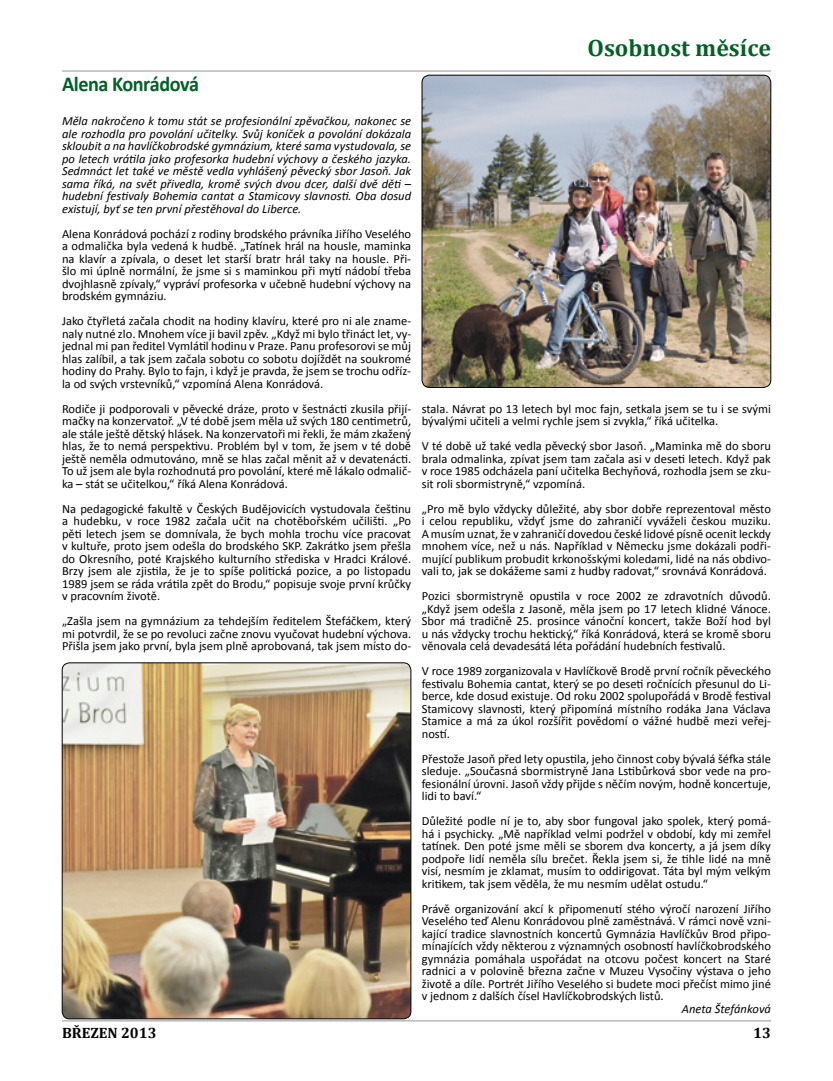
<style>
.page{position:relative;width:833px;height:1081px;background:#fff}
.page>*{position:absolute;margin:0;border:0;box-sizing:border-box;transform-origin:0 0}
.t1{font:700 23.75px "Cambria";color:#006225}
.t2{font:700 21.25px "Calibri";letter-spacing:-.025em;color:#006225;scale:.95 1}
.t3{font:700 15px "Cambria";color:#000}
.t4{font:12.5px/12.5px "Calibri";color:#000;text-align:justify}
.t5{font:italic 12.5px/12.5px "Calibri";color:#000;text-align:justify}
</style>
<div class="page">
<hr style="left:62px;top:71px;width:709px;height:1px;background:#939598">
<hr style="left:62px;top:1020px;width:709px;height:1px;background:#939598">
<img style="left:422px;top:75px;width:349px;height:312px">
<div style="left:422px;top:75px;width:349px;height:312px;border:1px solid #000;border-radius:8px"></div>
<img style="left:62px;top:663px;width:349px;height:356px">
<div style="left:62px;top:662px;width:349px;height:357px;border:1px solid #000;border-radius:8px"></div>
<h2 class="t2" style="left:62px;top:71px;width:146px">Alena Konrádová</h2>
<p class="t5" style="left:62px;top:114px;width:351px">Měla nakročeno k tomu stát se profesionální zpěvačkou, nakonec se ale rozhodla pro povolání učitelky. Svůj koníček a povolání dokázala skloubit a na havlíčkobrodské gymnázium, které sama vystudovala, se po letech vrátila jako profesorka hudební výchovy a českého jazyka.<br>Sedmnáct let také ve městě vedla vyhlášený pěvecký sbor Jasoň. Jak sama říká, na svět přivedla, kromě svých dvou dcer, další dvě děti – hudební festivaly Bohemia cantat a Stamicovy slavnosti. Oba dosud existují, byť se ten první přestěhoval do Liberce.</p>
<p class="t4" style="left:62px;top:227px;width:351px">Alena Konrádová pochází z rodiny brodského právníka Jiřího Veselého a odmalička byla vedená k hudbě. „Tatínek hrál na housle, maminka na klavír a zpívala, o deset let starší bratr hrál taky na housle. Při&shy;šlo mi úplně normální, že jsme si s maminkou při mytí nádobí třeba dvojhlasně zpívaly,“ vypráví profesorka v učebně hudební výchovy na brodském gymnáziu.</p>
<p class="t4" style="left:62px;top:314px;width:351px">Jako čtyřletá začala chodit na hodiny klavíru, které pro ni ale zname&shy;naly nutné zlo. Mnohem více ji bavil zpěv. „Když mi bylo třináct let, vy&shy;jednal mi pan ředitel Vymlátil hodinu v Praze. Panu profesorovi se můj hlas zalíbil, a tak jsem začala sobotu co sobotu dojíždět na soukromé hodiny do Prahy. Bylo to fajn, i když je pravda, že jsem se trochu odříz&shy;la od svých vrstevníků,“ vzpomíná Alena Konrádová.</p>
<p class="t4" style="left:62px;top:402px;width:351px">Rodiče ji podporovali v pěvecké dráze, proto v šestnácti zkusila přijí&shy;mačky na konzervatoř. „V té době jsem měla už svých 180 centimetrů, ale stále ještě dětský hlásek. Na konzervatoři mi řekli, že mám zkažený hlas, že to nemá perspektivu. Problém byl v tom, že jsem v té době ještě neměla odmutováno, mně se hlas začal měnit až v devatenácti.<br>To už jsem ale byla rozhodnutá pro povolání, které mě lákalo odmalič&shy;ka – stát se učitelkou,“ říká Alena Konrádová.</p>
<p class="t4" style="left:62px;top:502px;width:351px">Na pedagogické fakultě v Českých Budějovicích vystudovala češtinu a hudebku, v roce 1982 začala učit na chotěbořském učilišti. „Po pěti letech jsem se domnívala, že bych mohla trochu více pracovat v kultuře, proto jsem odešla do brodského SKP. Zakrátko jsem přešla do Okresního, poté Krajského kulturního střediska v Hradci Králové.<br>Brzy jsem ale zjistila, že je to spíše politická pozice, a po listopadu 1989 jsem se ráda vrátila zpět do Brodu,“ popisuje svoje první krůčky v pracovním životě.</p>
<p class="t4" style="left:62px;top:614px;width:351px">„Zašla jsem na gymnázium za tehdejším ředitelem Štefáčkem, který mi potvrdil, že se po revoluci začne znovu vyučovat hudební výchova.<br>Přišla jsem jako první, byla jsem plně aprobovaná, tak jsem místo do-</p>
<h1 class="t1" style="left:587px;top:33px;width:185px">Osobnost měsíce</h1>
<p class="t4" style="left:422px;top:402px;width:350px">stala. Návrat po 13 letech byl moc fajn, setkala jsem se tu i se svými bývalými učiteli a velmi rychle jsem si zvykla,“ říká učitelka.</p>
<p class="t4" style="left:422px;top:439px;width:351px">V té době už také vedla pěvecký sbor Jasoň. „Maminka mě do sboru brala odmalinka, zpívat jsem tam začala asi v deseti letech. Když pak v roce 1985 odcházela paní učitelka Bechyňová, rozhodla jsem se zku&shy;sit roli sbormistryně,“ vzpomíná.</p>
<p class="t4" style="left:422px;top:502px;width:351px">„Pro mě bylo vždycky důležité, aby sbor dobře reprezentoval město i celou republiku, vždyť jsme do zahraničí vyváželi českou muziku.<br>A musím uznat, že v zahraničí dovedou české lidové písně ocenit leckdy mnohem více, než u nás. Například v Německu jsme dokázali podři&shy;mující publikum probudit krkonošskými koledami, lidé na nás obdivo&shy;vali to, jak se dokážeme sami z hudby radovat,“ srovnává Konrádová.</p>
<p class="t4" style="left:422px;top:589px;width:350px">Pozici sbormistryně opustila v roce 2002 ze zdravotních důvodů. „Když jsem odešla z Jasoně, měla jsem po 17 letech klidné Vánoce.<br>Sbor má tradičně 25. prosince vánoční koncert, takže Boží hod byl u nás vždycky trochu hektický,“ říká Konrádová, která se kromě sboru věnovala celá devadesátá léta pořádání hudebních festivalů.</p>
<p class="t4" style="left:422px;top:664px;width:351px">V roce 1989 zorganizovala v Havlíčkově Brodě první ročník pěveckého festivalu Bohemia cantat, který se po deseti ročnících přesunul do Li&shy;berce, kde dosud existuje. Od roku 2002 spolupořádá v Brodě festival Stamicovy slavnosti, který připomíná místního rodáka Jana Václava Stamice a má za úkol rozšířit povědomí o vážné hudbě mezi veřej&shy;ností.</p>
<p class="t4" style="left:422px;top:752px;width:351px">Přestože Jasoň před lety opustila, jeho činnost coby bývalá šéfka stále sleduje. „Současná sbormistryně Jana Lstibůrková sbor vede na pro&shy;fesionální úrovni. Jasoň vždy přijde s něčím novým, hodně koncertuje, lidi to baví.“</p>
<p class="t4" style="left:422px;top:814px;width:351px">Důležité podle ní je to, aby sbor fungoval jako spolek, který pomá&shy;há i psychicky. „Mě například velmi podržel v období, kdy mi zemřel tatínek. Den poté jsme měli se sborem dva koncerty, a já jsem díky podpoře lidí neměla sílu brečet. Řekla jsem si, že tihle lidé na mně visí, nesmím je zklamat, musím to oddirigovat. Táta byl mým velkým kritikem, tak jsem věděla, že mu nesmím udělat ostudu.“</p>
<p class="t4" style="left:422px;top:902px;width:351px">Právě organizování akcí k připomenutí stého výročí narození Jiřího Veselého teď Alenu Konrádovou plně zaměstnává. V rámci nově vzni&shy;kající tradice slavnostních koncertů Gymnázia Havlíčkův Brod připo&shy;mínajících vždy některou z významných osobností havlíčkobrodského gymnázia pomáhala uspořádat na otcovu počest koncert na Staré radnici a v polovině března začne v Muzeu Vysočiny výstava o jeho životě a díle. Portrét Jiřího Veselého si budete moci přečíst mimo jiné v jednom z dalších čísel Havlíčkobrodských listů.</p>
<p class="t5" style="left:682px;top:1002px;width:91px">Aneta Štefánková</p>
<p class="t3" style="left:62px;top:1024px;width:96px">BŘEZEN 2013</p>
<p class="t3" style="left:753px;top:1024px;width:19px">13</p>
</div>
